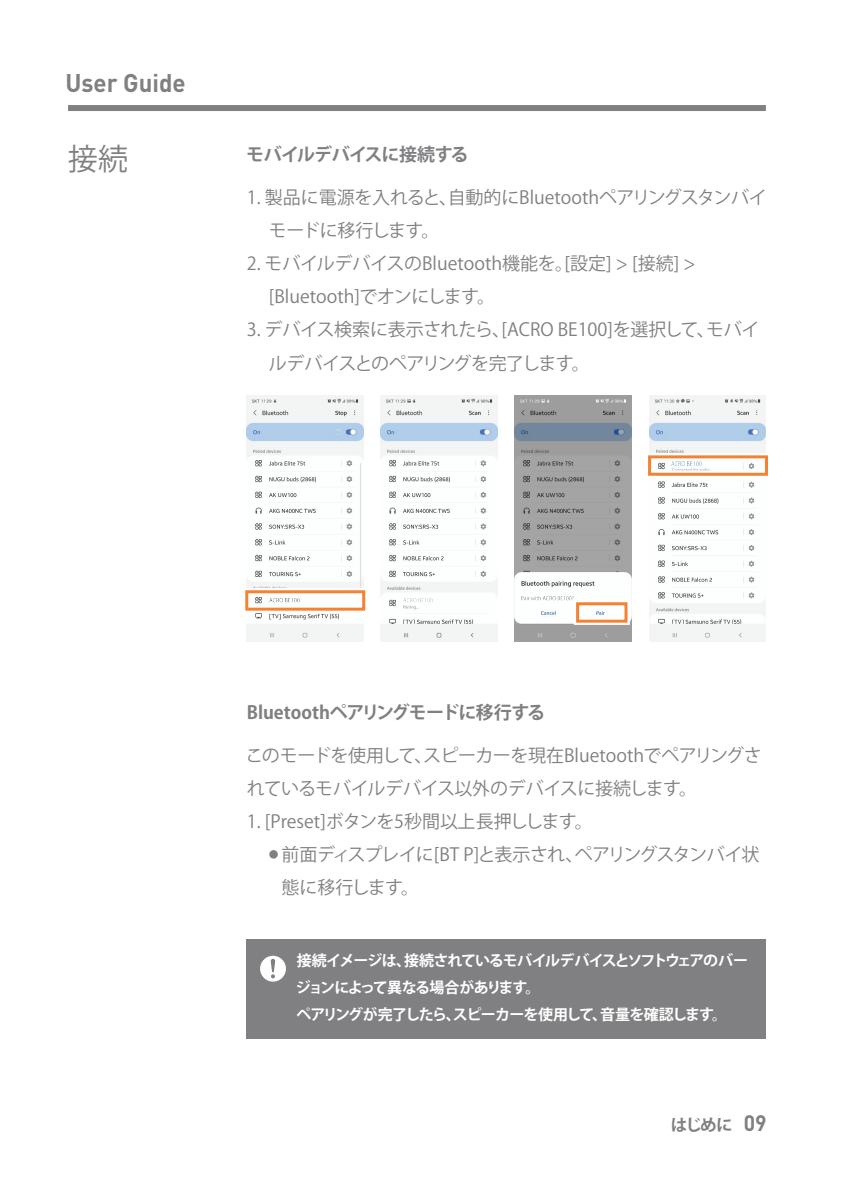
<style>
.page{position:relative;width:851px;height:1191px;background:#fff}
.page>*{position:absolute;margin:0;border:0;box-sizing:border-box;transform-origin:0 0}
.t1{font:30px "Koz Go Pro";color:#808083}
.t2{font:700 25.2px "DINOT";color:#808083;scale:.95 1}
.t3{font:18px/33px "Koz Go Pro";letter-spacing:-.02em;color:#808083}
.t4{font:18px/33px "Koz Go Pro";letter-spacing:-.04em;color:#808083}
.t5{font:18px/33px "Koz Go Pro";color:#808083}
.t6{font:700 18px "Koz Go Pro";letter-spacing:-.03em;color:#808083}
.t7{font:700 16.5px "Koz Go Pro";color:#808083}
.t8{font:700 15px/27px "Koz Go Pro";letter-spacing:-.07em;color:#fff}
.s1{font-family:"DINOT";font-size:22.2px}
</style>
<div class="page">
<img style="left:649px;top:395px;width:116px;height:247px">
<img style="left:515px;top:395px;width:116px;height:247px">
<img style="left:381px;top:395px;width:116px;height:247px">
<img style="left:247px;top:395px;width:116px;height:247px">
<div style="left:243px;top:588px;width:124px;height:25px;border:8px solid #fff"></div>
<div style="left:245px;top:590px;width:120px;height:20px;border:3px solid #f48232"></div>
<div style="left:648px;top:455px;width:119px;height:21px;border:3px solid #f48232"></div>
<div style="left:573px;top:600px;width:56px;height:25px;border:8px solid #fff"></div>
<div style="left:576px;top:602px;width:51px;height:20px;border:3px solid #f48232"></div>
<svg style="left:268px;top:597px;width:35px;height:6px"></svg>
<img style="left:269px;top:597px;width:30px;height:7px">
<div style="left:402px;top:597px;width:35px;height:7px;background:#fdfefe"></div>
<img style="left:403px;top:598px;width:30px;height:5px">
<img style="left:521px;top:595px;width:52px;height:6px">
<svg style="left:670px;top:461px;width:34px;height:5px"></svg>
<img style="left:671px;top:461px;width:30px;height:6px">
<div style="left:68px;top:105px;width:697px;height:6px;background:#808083"></div>
<div style="left:269px;top:850px;width:9px;height:8px;background:#808083;border-radius:50%"></div>
<div style="left:247px;top:939px;width:518px;height:99px;background:#808083"></div>
<svg style="left:260px;top:955px;width:26px;height:26px"></svg>
<h2 class="t2" style="left:65px;top:66px;width:128px">User Guide</h2>
<h1 class="t1" style="left:68px;top:140px;width:61px">接続</h1>
<p class="t6" style="left:246px;top:143px;width:224px">モバイルデバイスに接続する</p>
<p class="t3" style="left:269px;top:182px;width:499px;text-indent:-22px">1. 製品に電源を入れると、自動的にBluetoothペアリングスタンバイモードに移行します。</p>
<p class="t5" style="left:269px;top:248px;width:428px;text-indent:-22px">2. モバイルデバイスのBluetooth機能を。[設定] &gt; [接続] &gt; [Bluetooth]でオンにします。</p>
<p class="t3" style="left:269px;top:314px;width:492px;text-indent:-22px">3. デバイス検索に表示されたら、[ACRO BE100]を選択して、モバイルデバイスとのペアリングを完了します。</p>
<p class="t6" style="left:247px;top:700px;width:300px">Bluetoothペアリングモードに移行する</p>
<p class="t3" style="left:245px;top:739px;width:517px">このモードを使用して、スピーカーを現在Bluetoothでペアリングされているモバイルデバイス以外のデバイスに接続します。</p>
<p class="t4" style="left:281px;top:805px;width:479px;text-indent:-35px">1. [Preset]ボタンを5秒間以上長押しします。<br>前面ディスプレイに[BT P]と表示され、ペアリングスタンバイ状態に移行します。</p>
<p class="t8" style="left:296px;top:947px;width:453px">接続イメージは、接続されているモバイルデバイスとソフトウェアのバージョンによって異なる場合があります。<br>ペアリングが完了したら、スピーカーを使用して、音量を確認します。</p>
<p class="t7" style="left:670px;top:1114px;width:97px">はじめに <span class="s1">09</span></p>
</div>
